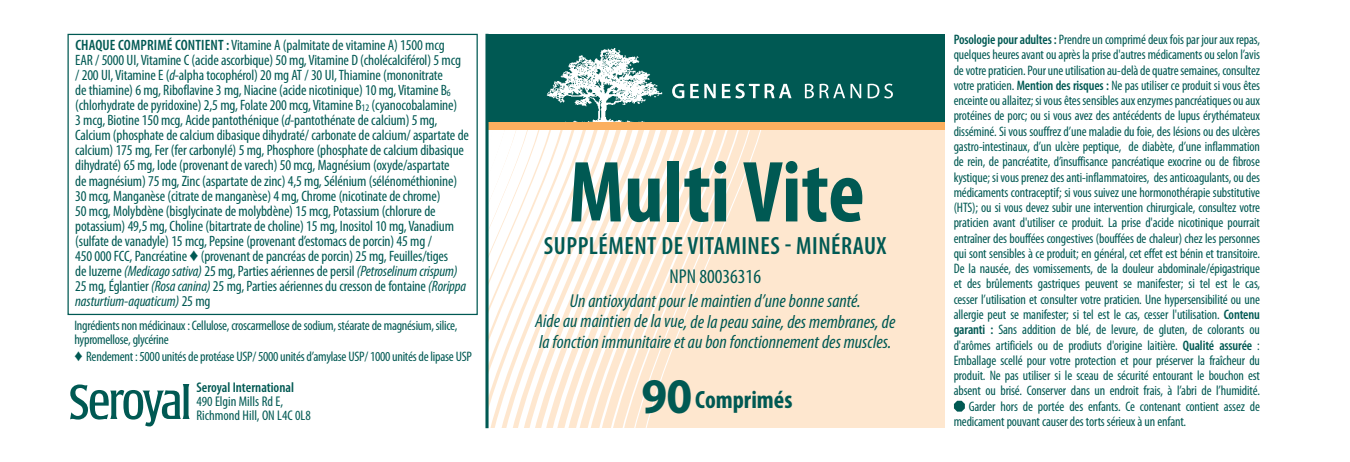
<style>
.page{position:relative;width:1350px;height:462px;background:#fff}
.page>*{position:absolute;margin:0;border:0;box-sizing:border-box;transform-origin:0 0}
.t1{font:700 condensed 87.5px "Myriad Pro";color:#005953}
.t2{font:600 condensed 25px "Myriad Pro";letter-spacing:.02em;color:#005953}
.t3{font:700 condensed 25px "Myriad Pro";color:#005953}
.t4{font:condensed 20px "Myriad Pro";color:#005953}
.t5{font:italic condensed 18.75px/20px "Myriad Pro";color:#005953;text-align:center}
.t6{font:condensed 15px/15px "Myriad Pro";letter-spacing:-.01em;color:#005953}
.t7{font:condensed 14px/14px "Myriad Pro";color:#005953}
.t8{font:600 condensed 14px "Myriad Pro";color:#005953}
.t9{font:condensed 13.75px/13.8px "Myriad Pro";letter-spacing:-.01em;color:#005953}
.s1{font-weight:600}
.s2{font-style:italic}
.s3{font-size:10px}
.s4{font-stretch:semi-condensed;font-size:50px}
</style>
<div class="page">
<div style="left:488px;top:119px;width:457px;height:309px;background:#fee7cf"></div>
<svg style="left:489px;top:130px;width:272px;height:298px"></svg>
<div style="left:486px;top:34px;width:459px;height:93px;background:#005953"></div>
<img style="left:543px;top:48px;width:123px;height:75px">
<svg style="left:672px;top:84px;width:12px;height:14px"></svg>
<svg style="left:690px;top:84px;width:26px;height:14px"></svg>
<svg style="left:722px;top:84px;width:70px;height:14px"></svg>
<svg style="left:805px;top:84px;width:9px;height:14px"></svg>
<svg style="left:820px;top:84px;width:25px;height:14px"></svg>
<svg style="left:851px;top:84px;width:10px;height:14px"></svg>
<svg style="left:868px;top:84px;width:25px;height:14px"></svg>
<div style="left:487px;top:123px;width:458px;height:7px;background:#fbaf5f"></div>
<svg style="left:485px;top:34px;width:4px;height:394px;fill:#005953"></svg>
<svg style="left:70px;top:384px;width:120px;height:42px"></svg>
<div style="left:68px;top:34px;width:410px;height:281px;border:1px solid #005953"></div>
<svg style="left:954px;top:400px;width:11px;height:11px"></svg>
<p class="t6" style="left:75px;top:38px;width:395px"><span class="s1">CHAQUE COMPRIMÉ CONTIENT :</span> Vitamine A (palmitate de vitamine A) 1500 mcg<br>EAR / 5000 UI, Vitamine C (acide ascorbique) 50 mg, Vitamine D (cholécalciférol) 5 mcg / 200 UI, Vitamine E (<span class="s2">d</span>-alpha tocophérol) 20 mg AT / 30 UI, Thiamine (mononitrate<br>de thiamine) 6 mg, Riboflavine 3 mg, Niacine (acide nicotinique) 10 mg, Vitamine B<span class="s3">6 </span>(chlorhydrate de pyridoxine) 2,5 mg, Folate 200 mcg, Vitamine B<span class="s3">12</span> (cyanocobalamine)<br>3 mcg, Biotine 150 mcg, Acide pantothénique (<span class="s2">d</span>-pantothénate de calcium) 5 mg, Calcium (phosphate de calcium dibasique dihydraté/ carbonate de calcium/ aspartate de calcium) 175 mg, Fer (fer carbonylé) 5 mg, Phosphore (phosphate de calcium dibasique dihydraté) 65 mg, Iode (provenant de varech) 50 mcg, Magnésium (oxyde/aspartate<br>de magnésium) 75 mg, Zinc (aspartate de zinc) 4,5 mg, Sélénium (sélénométhionine)<br>30 mcg, Manganèse (citrate de manganèse) 4 mg, Chrome (nicotinate de chrome)<br>50 mcg, Molybdène (bisglycinate de molybdène) 15 mcg, Potassium (chlorure de potassium) 49,5 mg, Choline (bitartrate de choline) 15 mg, Inositol 10 mg, Vanadium (sulfate de vanadyle) 15 mcg, Pepsine (provenant d’estomacs de porcin) 45 mg /<br>450 000 FCC, Pancréatine ♦ (provenant de pancréas de porcin) 25 mg, Feuilles/tiges<br>de luzerne <span class="s2">(Medicago sativa)</span> 25 mg, Parties aériennes de persil <span class="s2">(Petroselinum crispum)<br></span>25 mg, Églantier <span class="s2">(Rosa canina)</span> 25 mg, Parties aériennes du cresson de fontaine <span class="s2">(Rorippa nasturtium-aquaticum)</span> 25 mg</p>
<p class="t9" style="left:74px;top:319px;width:385px">Ingrédients non médicinaux : Cellulose, croscarmellose de sodium, stéarate de magnésium, silice, hypromellose, glycérine</p>
<p class="t9" style="left:74px;top:349px;width:399px">♦ Rendement : 5000 unités de protéase USP/ 5000 unités d’amylase USP/ 1000 unités de lipase USP</p>
<p class="t8" style="left:196px;top:379px;width:99px">Seroyal International</p>
<p class="t7" style="left:196px;top:394px;width:116px">490 Elgin Mills Rd E,<br>Richmond Hill, ON L4C 0L8</p>
<h1 class="t1" style="left:568px;top:137px;width:298px">Multi Vite</h1>
<h2 class="t2" style="left:544px;top:232px;width:344px">SUPPLÉMENT DE VITAMINES - MINÉRAUX</h2>
<h3 class="t4" style="left:669px;top:266px;width:93px">NPN 80036316</h3>
<h3 class="t5" style="left:535px;top:291px;width:362px">Un antioxydant pour le maintien d’une bonne santé.<br>Aide au maintien de la vue, de la peau saine, des membranes, de la fonction immunitaire et au bon fonctionnement des muscles.</h3>
<h2 class="t3" style="left:642px;top:384px;width:152px"><span class="s4">90</span>Comprimés</h2>
<p class="t9" style="left:954px;top:33px;width:308px"><span class="s1">Posologie pour adultes :</span> Prendre un comprimé deux fois par jour aux repas,</p>
<p class="t9" style="left:954px;top:48px;width:308px">quelques heures avant ou après la prise d'autres médicaments ou selon l’avis</p>
<p class="t9" style="left:954px;top:63px;width:308px">de votre praticien. Pour une utilisation au-delà de quatre semaines, consultez</p>
<p class="t9" style="left:954px;top:79px;width:308px">votre praticien. <span class="s1">Mention des risques :</span> Ne pas utiliser ce produit si vous êtes</p>
<p class="t9" style="left:954px;top:94px;width:308px">enceinte ou allaitez; si vous êtes sensibles aux enzymes pancréatiques ou aux</p>
<p class="t9" style="left:954px;top:109px;width:308px">protéines de porc; ou si vous avez des antécédents de lupus érythémateux</p>
<p class="t9" style="left:954px;top:124px;width:308px">disséminé. Si vous souffrez d’une maladie du foie, des lésions ou des ulcères</p>
<p class="t9" style="left:954px;top:140px;width:308px">gastro-intestinaux, d’un ulcère peptique, de diabète, d’une inflammation</p>
<p class="t9" style="left:954px;top:155px;width:308px">de rein, de pancréatite, d’insuffisance pancréatique exocrine ou de fibrose</p>
<p class="t9" style="left:954px;top:170px;width:308px">kystique; si vous prenez des anti-inflammatoires, des anticoagulants, ou des</p>
<p class="t9" style="left:954px;top:185px;width:308px">médicaments contraceptif; si vous suivez une hormonothérapie substitutive</p>
<p class="t9" style="left:954px;top:201px;width:308px">(HTS); ou si vous devez subir une intervention chirurgicale, consultez votre</p>
<p class="t9" style="left:954px;top:216px;width:308px">praticien avant d'utiliser ce produit. La prise d'acide nicotinique pourrait</p>
<p class="t9" style="left:954px;top:231px;width:308px">entraîner des bouffées congestives (bouffées de chaleur) chez les personnes</p>
<p class="t9" style="left:954px;top:246px;width:308px">qui sont sensibles à ce produit; en général, cet effet est bénin et transitoire.</p>
<p class="t9" style="left:954px;top:262px;width:308px">De la nausée, des vomissements, de la douleur abdominale/épigastrique</p>
<p class="t9" style="left:954px;top:277px;width:308px">et des brûlements gastriques peuvent se manifester; si tel est le cas,</p>
<p class="t9" style="left:954px;top:292px;width:308px">cesser l’utilisation et consulter votre praticien. Une hypersensibilité ou une</p>
<p class="t9" style="left:954px;top:307px;width:308px">allergie peut se manifester; si tel est le cas, cesser l'utilisation. <span class="s1">Contenu</span></p>
<p class="t9" style="left:954px;top:323px;width:308px"><span class="s1">garanti :</span> Sans addition de blé, de levure, de gluten, de colorants ou</p>
<p class="t9" style="left:954px;top:338px;width:308px">d'arômes artificiels ou de prodiuts d'origine laitière. <span class="s1">Qualité assurée</span> :</p>
<p class="t9" style="left:954px;top:353px;width:308px">Emballage scellé pour votre protection et pour préserver la fraîcheur du</p>
<p class="t9" style="left:954px;top:368px;width:308px">produit. Ne pas utiliser si le sceau de sécurité entourant le bouchon est</p>
<p class="t9" style="left:954px;top:384px;width:308px">absent ou brisé. Conserver dans un endroit frais, à l’abri de l’humidité.</p>
<p class="t9" style="left:969px;top:399px;width:293px">Garder hors de portée des enfants. Ce contenant contient assez de</p>
<p class="t9" style="left:954px;top:414px;width:234px">medicament pouvant causer des torts sérieux à un enfant.</p>
</div>
